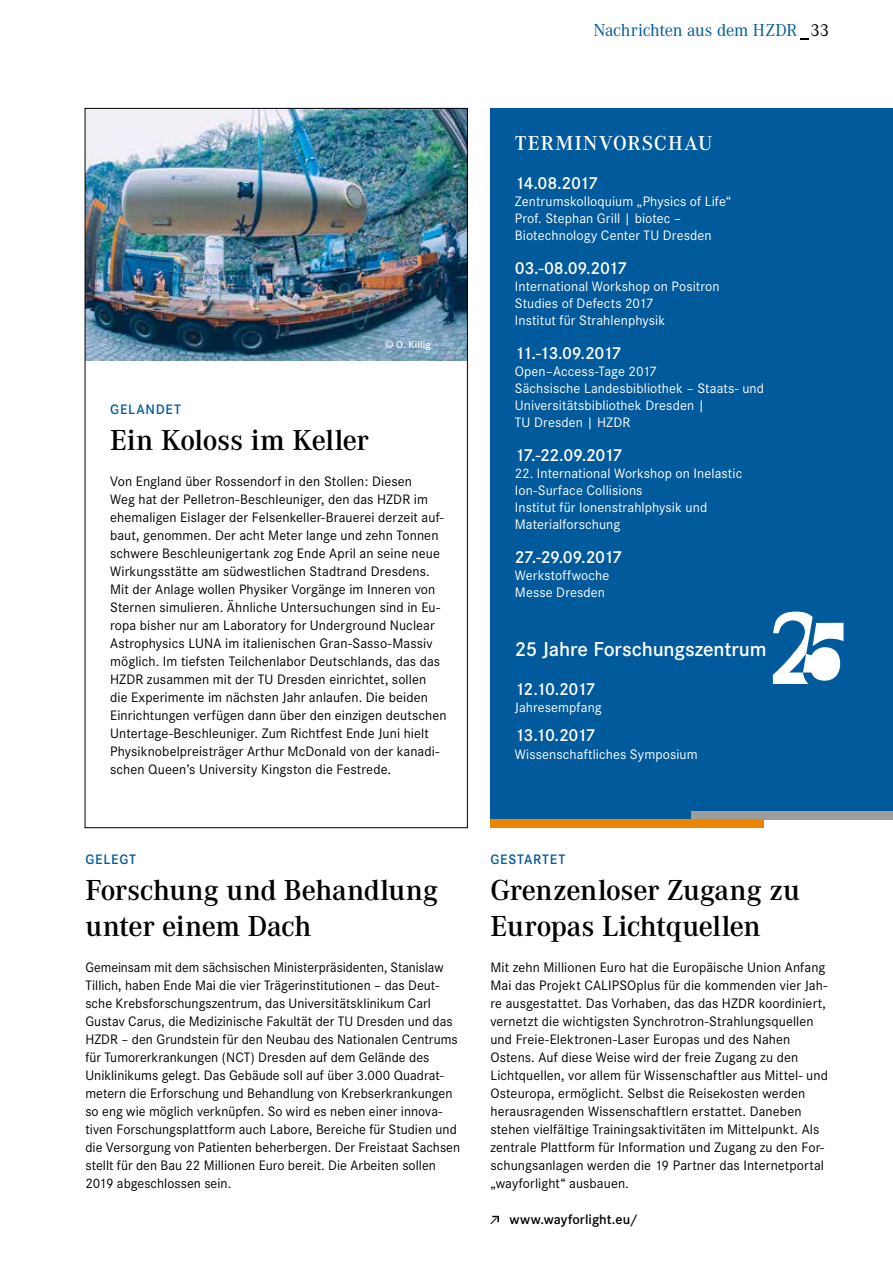
<style>
.page{position:relative;width:893px;height:1263px;background:#fff}
.page>*{position:absolute;margin:0;border:0;box-sizing:border-box;transform-origin:0 0}
.t1{font:600 30px/36px "Corporate A";letter-spacing:-.015em;color:#000}
.t2{font:600 21px "Corporate S";letter-spacing:-.005em;color:#fff}
.t3{font:600 21px "Corporate A";letter-spacing:.055em;color:#fff}
.t4{font:600 18px "Corporate S";letter-spacing:-.06em;color:#fff}
.t5{font:18px "Corporate A";letter-spacing:-.015em;color:#005a9c}
.t6{font:600 18px "Corporate S";letter-spacing:-.025em;color:#fff}
.t7{font:600 18px "Corporate S";letter-spacing:-.03em;color:#fff}
.t8{font:14.25px/18px "Corporate S";letter-spacing:.005em;color:#000}
.t9{font:14.25px/17.1px "Corporate S";letter-spacing:.005em;color:#fff}
.t10{font:600 14.25px "Corporate S";letter-spacing:.055em;color:#005a9c}
.t11{font:600 14.25px "Corporate S";letter-spacing:.005em;color:#000}
.t12{font:600 10.5px "Corporate S";letter-spacing:.015em;color:#fff}
.s1{color:#000}
.s2{font-family:"Helvetica Neue";font-weight:500}
</style>
<div class="page">
<div style="left:490px;top:108px;width:403px;height:711px;background:#005a9c"></div>
<svg style="left:490px;top:1215px;width:9px;height:10px"></svg>
<img style="left:87px;top:110px;width:379px;height:250px">
<div style="left:691px;top:811px;width:202px;height:8px;background:#9c9d9d"></div>
<div style="left:490px;top:819px;width:274px;height:9px;background:#ed8500"></div>
<svg style="left:773px;top:612px;width:70px;height:72px"></svg>
<p class="t5" style="left:593px;top:20px;width:237px">Nachrichten aus dem HZDR <span class="s1">33</span></p>
<p class="t12" style="left:385px;top:338px;width:47px"><span class="s2">©</span> O. Killig</p>
<p class="t10" style="left:110px;top:401px;width:72px">GELANDET</p>
<h1 class="t1" style="left:110px;top:423px;width:260px">Ein Koloss im Keller</h1>
<p class="t8" style="left:110px;top:472px;width:338px">Von England über Rossendorf in den Stollen: Diesen<br>Weg hat der Pelletron-Beschleuniger, den das HZDR im ehemaligen Eislager der Felsenkeller-Brauerei derzeit auf&shy;baut, genommen. Der acht Meter lange und zehn Tonnen schwere Beschleunigertank zog Ende April an seine neue Wirkungsstätte am südwestlichen Stadtrand Dresdens.<br>Mit der Anlage wollen Physiker Vorgänge im Inneren von Sternen simulieren. Ähnliche Untersuchungen sind in Eu&shy;ropa bisher nur am Laboratory for Underground Nuclear Astrophysics LUNA im italienischen Gran-Sasso-Massiv möglich. Im tiefsten Teilchenlabor Deutschlands, das das HZDR zusammen mit der TU Dresden einrichtet, sollen die Experimente im nächsten Jahr anlaufen. Die beiden Einrichtungen verfügen dann über den einzigen deutschen Untertage-Beschleuniger. Zum Richtfest Ende Juni hielt Physiknobelpreisträger Arthur McDonald von der kanadi&shy;schen Queen’s University Kingston die Festrede.</p>
<p class="t10" style="left:85px;top:851px;width:52px">GELEGT</p>
<h1 class="t1" style="left:85px;top:873px;width:354px">Forschung und Behandlung unter einem Dach</h1>
<p class="t8" style="left:85px;top:958px;width:376px">Gemeinsam mit dem sächsischen Ministerpräsidenten, Stanislaw Tillich, haben Ende Mai die vier Trägerinstitutionen – das Deut&shy;sche Krebsforschungszentrum, das Universitätsklinikum Carl Gustav Carus, die Medizinische Fakultät der TU Dresden und das HZDR – den Grundstein für den Neubau des Nationalen Centrums für Tumorerkrankungen (NCT) Dresden auf dem Gelände des Uniklinikums gelegt. Das Gebäude soll auf über 3.000 Quadrat&shy;metern die Erforschung und Behandlung von Krebserkrankungen so eng wie möglich verknüpfen. So wird es neben einer innova&shy;tiven Forschungsplattform auch Labore, Bereiche für Studien und die Versorgung von Patienten beherbergen. Der Freistaat Sachsen stellt für den Bau 22 Millionen Euro bereit. Die Arbeiten sollen 2019 abgeschlossen sein.</p>
<h2 class="t3" style="left:515px;top:132px;width:199px">TERMINVORSCHAU</h2>
<p class="t4" style="left:515px;top:173px;width:85px">14.08.2017</p>
<p class="t9" style="left:515px;top:193px;width:218px">Zentrumskolloquium „Physics of Life“<br>Prof. Stephan Grill | biotec –<br>Biotechnology Center TU Dresden</p>
<p class="t6" style="left:515px;top:258px;width:114px">03.-08.09.2017</p>
<p class="t9" style="left:515px;top:278px;width:206px">International Workshop on Positron<br>Studies of Defects 2017<br>Institut für Strahlenphysik</p>
<p class="t4" style="left:515px;top:343px;width:108px">11.-13.09.2017</p>
<p class="t9" style="left:515px;top:363px;width:251px">Open–Access-Tage 2017<br>Sächsische Landesbibliothek – Staats- und<br>Universitätsbibliothek Dresden |<br>TU Dresden | HZDR</p>
<p class="t4" style="left:515px;top:445px;width:110px">17.-22.09.2017</p>
<p class="t9" style="left:515px;top:465px;width:229px">22. International Workshop on Inelastic<br>Ion-Surface Collisions<br>Institut für Ionenstrahlphysik und<br>Materialforschung</p>
<p class="t7" style="left:515px;top:547px;width:109px">27.-29.09.2017</p>
<p class="t9" style="left:515px;top:567px;width:96px">Werkstoffwoche<br>Messe Dresden</p>
<h2 class="t2" style="left:515px;top:637px;width:253px">25 Jahre Forschungszentrum</h2>
<p class="t4" style="left:515px;top:679px;width:83px">12.10.2017</p>
<p class="t9" style="left:515px;top:699px;width:88px">Jahresempfang</p>
<p class="t4" style="left:515px;top:725px;width:82px">13.10.2017</p>
<p class="t9" style="left:515px;top:745px;width:184px">Wissenschaftliches Symposium</p>
<p class="t10" style="left:490px;top:851px;width:76px">GESTARTET</p>
<h1 class="t1" style="left:490px;top:873px;width:311px">Grenzenloser Zugang zu<br>Europas Lichtquellen</h1>
<p class="t8" style="left:490px;top:958px;width:339px">Mit zehn Millionen Euro hat die Europäische Union Anfang Mai das Projekt CALIPSOplus für die kommenden vier Jah&shy;re ausgestattet. Das Vorhaben, das das HZDR koordiniert, vernetzt die wichtigsten Synchrotron-Strahlungsquellen und Freie-Elektronen-Laser Europas und des Nahen Ostens. Auf diese Weise wird der freie Zugang zu den Lichtquellen, vor allem für Wissenschaftler aus Mittel- und Osteuropa, ermöglicht. Selbst die Reisekosten werden herausragenden Wissenschaftlern erstattet. Daneben stehen vielfältige Trainingsaktivitäten im Mittelpunkt. Als zentrale Plattform für Information und Zugang zu den For&shy;schungsanlagen werden die 19 Partner das Internetportal „wayforlight“ ausbauen.</p>
<p class="t11" style="left:510px;top:1211px;width:130px">www.wayforlight.eu/</p>
</div>
